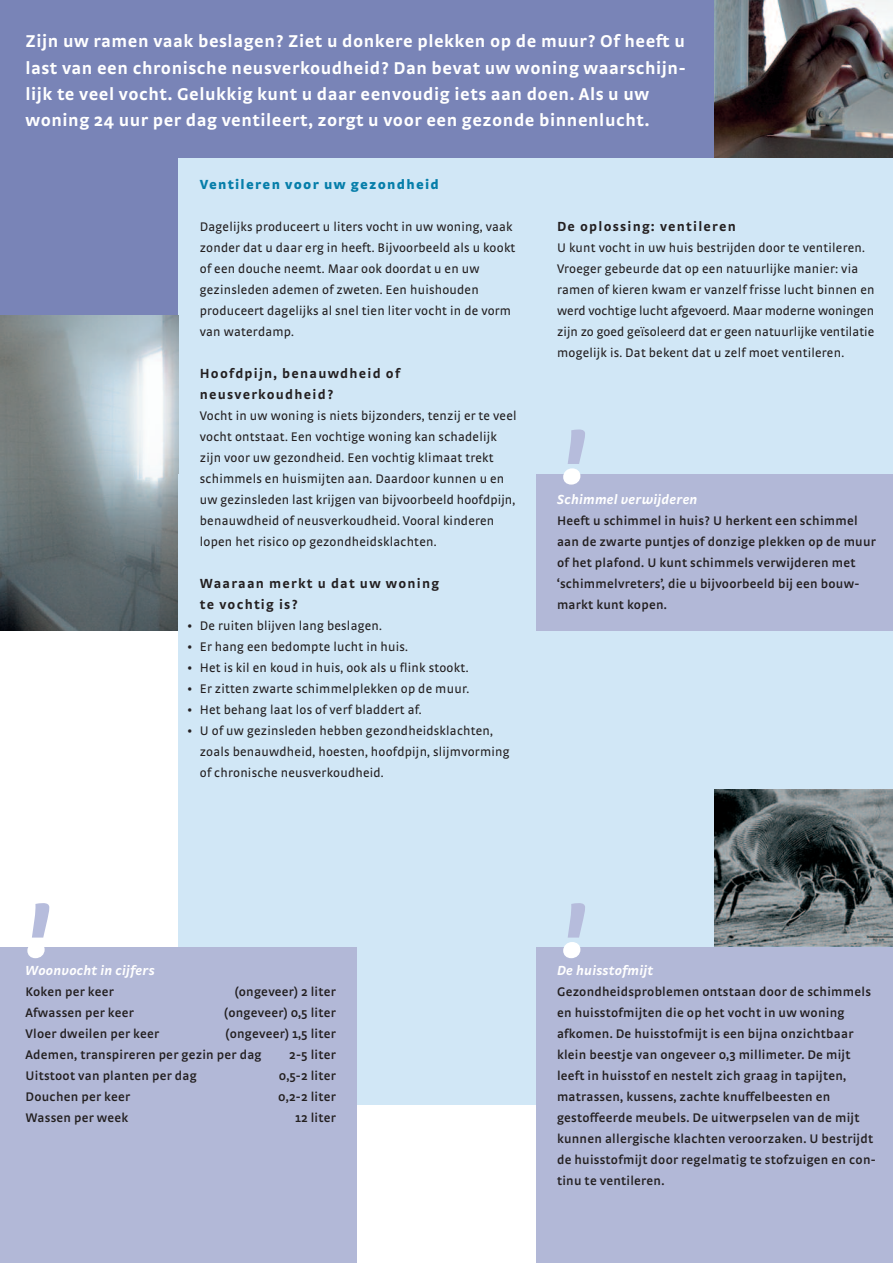
<style>
.page{position:relative;width:893px;height:1263px;background:#fff}
.page>*{position:absolute;margin:0;border:0;box-sizing:border-box;transform-origin:0 0}
.t1{font:700 18px/26.2px "Strada";letter-spacing:.03em;color:#fff}
.t2{font:700 13.8px/21px "Strada";letter-spacing:.09em;color:#231f20}
.t3{font:italic 700 13.8px "Strada";letter-spacing:.015em;color:#fff}
.t4{font:900 13.8px "Strada";letter-spacing:.09em;color:#067eaa}
.t5{font:13.2px/21px "Strada";letter-spacing:.015em;color:#231f20}
.t6{font:600 13.2px/21px "Strada";letter-spacing:.015em;color:#231f20}
.s1{font-weight:700}
</style>
<div class="page">
<div style="left:0;top:0;width:179px;height:158px;background:#7984b7"></div>
<div style="left:179px;top:0;width:178px;height:158px;background:#7984b7"></div>
<div style="left:0;top:158px;width:179px;height:158px;background:#7984b7"></div>
<div style="left:179px;top:158px;width:178px;height:158px;background:#d1e7f6"></div>
<div style="left:179px;top:316px;width:178px;height:158px;background:#d1e7f6"></div>
<div style="left:357px;top:0;width:179px;height:158px;background:#7984b7"></div>
<div style="left:357px;top:158px;width:179px;height:158px;background:#d1e7f6"></div>
<div style="left:357px;top:316px;width:179px;height:158px;background:#d1e7f6"></div>
<div style="left:536px;top:0;width:178px;height:158px;background:#7984b7"></div>
<div style="left:536px;top:158px;width:178px;height:158px;background:#d1e7f6"></div>
<div style="left:536px;top:316px;width:178px;height:158px;background:#d1e7f6"></div>
<img style="left:714px;top:0;width:179px;height:158px">
<div style="left:714px;top:158px;width:179px;height:158px;background:#d1e7f6"></div>
<div style="left:714px;top:316px;width:179px;height:158px;background:#d1e7f6"></div>
<div style="left:357px;top:474px;width:179px;height:157px;background:#d1e7f6"></div>
<div style="left:536px;top:474px;width:178px;height:157px;background:#b2b8d7"></div>
<div style="left:714px;top:474px;width:179px;height:157px;background:#b2b8d7"></div>
<div style="left:357px;top:631px;width:179px;height:158px;background:#d1e7f6"></div>
<div style="left:536px;top:631px;width:178px;height:158px;background:#d1e7f6"></div>
<div style="left:714px;top:631px;width:179px;height:158px;background:#d1e7f6"></div>
<div style="left:357px;top:789px;width:179px;height:158px;background:#d1e7f6"></div>
<div style="left:536px;top:789px;width:178px;height:158px;background:#d1e7f6"></div>
<img style="left:714px;top:789px;width:179px;height:158px">
<div style="left:357px;top:947px;width:179px;height:158px;background:#d1e7f6"></div>
<div style="left:536px;top:947px;width:178px;height:158px;background:#b2b8d7"></div>
<div style="left:714px;top:947px;width:179px;height:158px;background:#b2b8d7"></div>
<div style="left:536px;top:1105px;width:178px;height:158px;background:#b2b8d7"></div>
<div style="left:714px;top:1105px;width:179px;height:158px;background:#b2b8d7"></div>
<img style="left:0;top:316px;width:179px;height:315px">
<div style="left:179px;top:474px;width:178px;height:157px;background:#d1e7f6"></div>
<div style="left:179px;top:631px;width:178px;height:158px;background:#d1e7f6"></div>
<div style="left:179px;top:789px;width:178px;height:158px;background:#d1e7f6"></div>
<div style="left:0;top:947px;width:179px;height:158px;background:#b2b8d7"></div>
<div style="left:179px;top:947px;width:178px;height:158px;background:#b2b8d7"></div>
<div style="left:0;top:1105px;width:179px;height:158px;background:#b2b8d7"></div>
<div style="left:179px;top:1105px;width:178px;height:158px;background:#b2b8d7"></div>
<svg style="left:32px;top:903px;width:17px;height:34px"></svg>
<div style="left:27px;top:942px;width:18px;height:16px;background:#fff;border-radius:50%"></div>
<svg style="left:568px;top:903px;width:17px;height:34px"></svg>
<div style="left:563px;top:942px;width:17px;height:16px;background:#fff;border-radius:50%"></div>
<svg style="left:568px;top:429px;width:17px;height:35px"></svg>
<div style="left:563px;top:468px;width:17px;height:17px;background:#fff;border-radius:50%"></div>
<p class="t1" style="left:26px;top:29px;width:662px">Zijn uw ramen vaak beslagen? Ziet u donkere plekken op de muur? Of heeft u last van een chronische neusverkoudheid? Dan bevat uw woning waarschijn&shy;lijk te veel vocht. Gelukkig kunt u daar eenvoudig iets aan doen. Als u uw woning 24 uur per dag ventileert, zorgt u voor een gezonde binnenlucht.</p>
<p class="t4" style="left:200px;top:179px;width:241px">Ventileren voor uw gezondheid</p>
<p class="t5" style="left:200px;top:217px;width:317px">Dagelijks produceert u liters vocht in uw woning, vaak zonder dat u daar erg in heeft. Bijvoorbeeld als u kookt of een douche neemt. Maar ook doordat u en uw gezinsleden ademen of zweten. Een huishouden produceert dagelijks al snel tien liter vocht in de vorm van waterdamp.</p>
<p class="t2" style="left:200px;top:364px;width:202px">Hoofdpijn, benauwdheid of neusverkoudheid?</p>
<p class="t5" style="left:200px;top:406px;width:318px">Vocht in uw woning is niets bijzonders, tenzij er te veel vocht ontstaat. Een vochtige woning kan schadelijk zijn voor uw gezondheid. Een vochtig klimaat trekt schimmels en huismijten aan. Daardoor kunnen u en uw gezinsleden last krijgen van bijvoorbeeld hoofdpijn, benauwdheid of neusverkoudheid. Vooral kinderen lopen het risico op gezondheidsklachten.</p>
<p class="t2" style="left:200px;top:574px;width:241px">Waaraan merkt u dat uw woning te vochtig is?</p>
<p class="t5" style="left:187px;top:616px;width:196px"><span class="s1">•</span> De ruiten blijven lang beslagen.</p>
<p class="t5" style="left:187px;top:637px;width:222px"><span class="s1">•</span> Er hang een bedompte lucht in huis.</p>
<p class="t5" style="left:187px;top:658px;width:283px"><span class="s1">•</span> Het is kil en koud in huis, ook als u flink stookt.</p>
<p class="t5" style="left:187px;top:679px;width:284px"><span class="s1">•</span> Er zitten zwarte schimmelplekken op de muur.</p>
<p class="t5" style="left:187px;top:700px;width:236px"><span class="s1">•</span> Het behang laat los of verf bladdert af.</p>
<p class="t5" style="left:200px;top:721px;width:311px;text-indent:-13px"><span class="s1">•</span> U of uw gezinsleden hebben gezondheidsklachten, zoals benauwdheid, hoesten, hoofdpijn, slijmvorming of chronische neusverkoudheid.</p>
<p class="t2" style="left:557px;top:217px;width:180px">De oplossing: ventileren</p>
<p class="t5" style="left:557px;top:238px;width:319px">U kunt vocht in uw huis bestrijden door te ventileren.<br>Vroeger gebeurde dat op een natuurlijke manier: via ramen of kieren kwam er vanzelf frisse lucht binnen en werd vochtige lucht afgevoerd. Maar moderne woningen zijn zo goed geïsoleerd dat er geen natuurlijke ventilatie mogelijk is. Dat bekent dat u zelf moet ventileren.</p>
<p class="t3" style="left:557px;top:494px;width:142px">Schimmel verwijderen</p>
<p class="t6" style="left:557px;top:511px;width:320px">Heeft u schimmel in huis? U herkent een schimmel aan de zwarte puntjes of donzige plekken op de muur of het plafond. U kunt schimmels verwijderen met ‘schimmelvreters’, die u bijvoorbeeld bij een bouw&shy;markt kunt kopen.</p>
<p class="t3" style="left:26px;top:965px;width:131px">Woonvocht in cijfers</p>
<p class="t6" style="left:26px;top:982px;width:90px">Koken per keer</p>
<p class="t6" style="left:234px;top:982px;width:103px">(ongeveer) 2 liter</p>
<p class="t6" style="left:26px;top:1003px;width:110px">Afwassen per keer</p>
<p class="t6" style="left:224px;top:1003px;width:113px">(ongeveer) 0,5 liter</p>
<p class="t6" style="left:26px;top:1024px;width:135px">Vloer dweilen per keer</p>
<p class="t6" style="left:26px;top:1024px;width:312px;text-indent:200px">(ongeveer) 1,5 liter<br>Ademen, transpireren per gezin per dag</p>
<p class="t6" style="left:289px;top:1045px;width:48px">2-5 liter</p>
<p class="t6" style="left:26px;top:1066px;width:173px">Uitstoot van planten per dag</p>
<p class="t6" style="left:279px;top:1066px;width:59px">0,5-2 liter</p>
<p class="t6" style="left:26px;top:1087px;width:106px">Douchen per keer</p>
<p class="t6" style="left:278px;top:1087px;width:59px">0,2-2 liter</p>
<p class="t6" style="left:26px;top:1108px;width:104px">Wassen per week</p>
<p class="t6" style="left:295px;top:1108px;width:42px">12 liter</p>
<p class="t3" style="left:557px;top:965px;width:98px">De huisstofmijt</p>
<p class="t6" style="left:557px;top:982px;width:320px">Gezondheidsproblemen ontstaan door de schimmels en huisstofmijten die op het vocht in uw woning afkomen. De huisstofmijt is een bijna onzichtbaar klein beestje van ongeveer 0,3 millimeter. De mijt leeft in huisstof en nestelt zich graag in tapijten, matrassen, kussens, zachte knuffelbeesten en gestoffeerde meubels. De uitwerpselen van de mijt kunnen allergische klachten veroorzaken. U bestrijdt de huisstofmijt door regelmatig te stofzuigen en con&shy;tinu te ventileren.</p>
</div>
